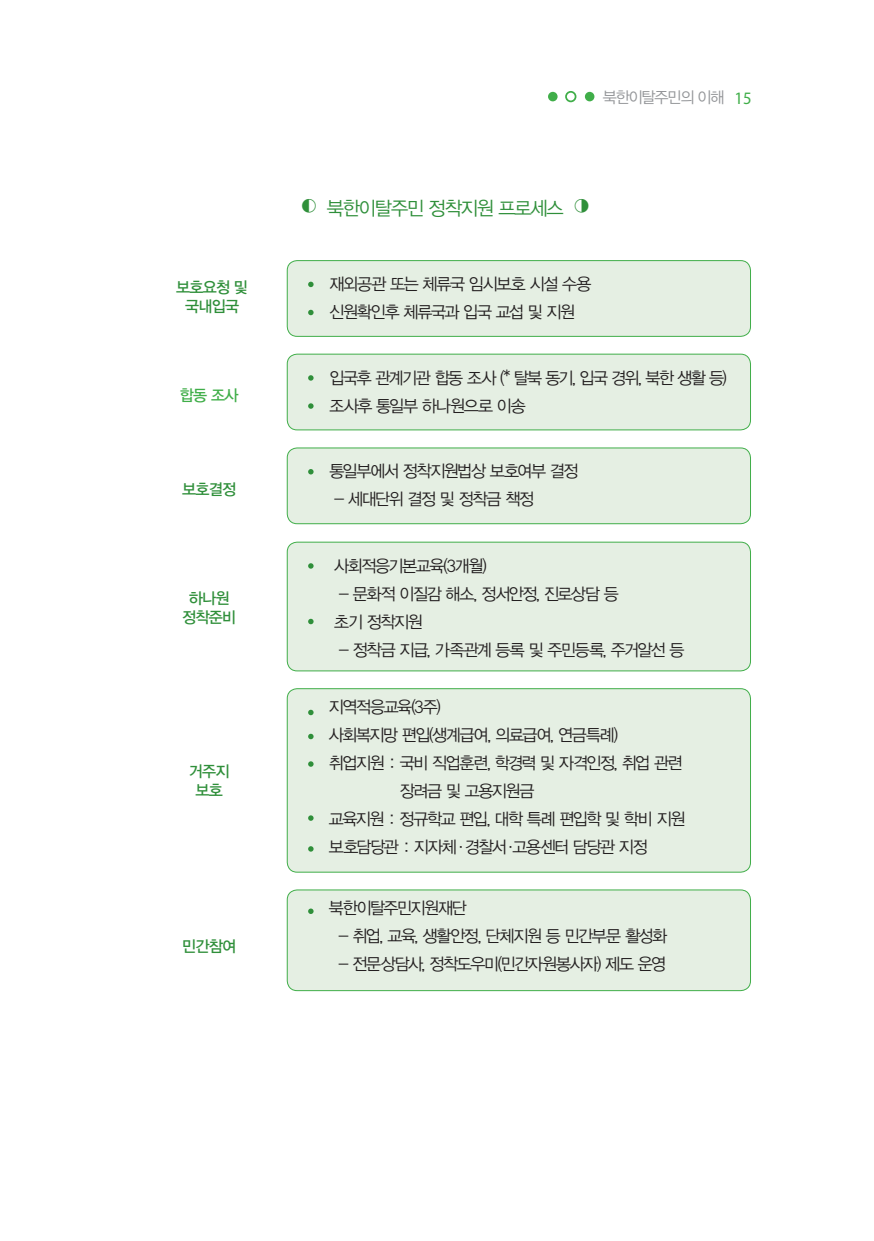
<style>
.page{position:relative;width:874px;height:1241px;background:#fff}
.page>*{position:absolute;margin:0;border:0;box-sizing:border-box;transform-origin:0 0}
.t1{font:19.25px "YDIYGO320";letter-spacing:-.06em;color:#2f8f3a}
.t2{font:17.5px "Nanum Gothic OTF";color:#2f8f3a}
.t3{font:16.8px/28px "YDIYGO320";letter-spacing:-.08em;color:#231f20}
.t4{font:15.75px/18.9px "YDIYGO330";letter-spacing:-.05em;color:#2f8f3a;text-align:center}
.t5{font:15.75px "YDIYGO320";letter-spacing:-.075em;color:#939598}
.t6{font:15.75px "YDIYGO330";color:#40ae49}
.s1{font-family:"Myriad Pro";font-size:17.5px;color:#40ae49}
</style>
<div class="page">
<div style="left:547px;top:92px;width:10px;height:9px;background:#40ae49;border-radius:50%"></div>
<div style="left:565px;top:91px;width:11px;height:11px;border:2px solid #40ae49;border-radius:50%"></div>
<div style="left:584px;top:92px;width:10px;height:9px;background:#40ae49;border-radius:50%"></div>
<div style="left:287px;top:260px;width:463px;height:76px;background:#e5efe3;border-radius:10px"></div>
<div style="left:287px;top:260px;width:463px;height:76px;border:1px solid #40ae49;border-radius:10px"></div>
<div style="left:287px;top:354px;width:463px;height:76px;background:#e5efe3;border-radius:10px"></div>
<div style="left:287px;top:354px;width:463px;height:76px;border:1px solid #40ae49;border-radius:10px"></div>
<div style="left:287px;top:448px;width:463px;height:75px;background:#e5efe3;border-radius:10px"></div>
<div style="left:287px;top:447px;width:463px;height:77px;border:1px solid #40ae49;border-radius:10px"></div>
<div style="left:287px;top:542px;width:463px;height:128px;background:#e5efe3;border-radius:10px"></div>
<div style="left:287px;top:542px;width:463px;height:129px;border:1px solid #40ae49;border-radius:10px"></div>
<div style="left:287px;top:688px;width:463px;height:184px;background:#e5efe3;border-radius:10px"></div>
<div style="left:287px;top:688px;width:463px;height:184px;border:1px solid #40ae49;border-radius:10px"></div>
<div style="left:287px;top:889px;width:463px;height:101px;background:#e5efe3;border-radius:10px"></div>
<div style="left:287px;top:889px;width:463px;height:101px;border:1px solid #40ae49;border-radius:10px"></div>
<svg style="left:308px;top:281px;width:5px;height:6px"></svg>
<svg style="left:308px;top:375px;width:5px;height:5px"></svg>
<svg style="left:308px;top:469px;width:5px;height:5px"></svg>
<svg style="left:308px;top:563px;width:5px;height:5px"></svg>
<svg style="left:308px;top:709px;width:5px;height:6px"></svg>
<svg style="left:308px;top:618px;width:5px;height:6px"></svg>
<svg style="left:308px;top:733px;width:5px;height:6px"></svg>
<svg style="left:308px;top:908px;width:5px;height:5px"></svg>
<svg style="left:308px;top:761px;width:5px;height:5px"></svg>
<svg style="left:308px;top:815px;width:5px;height:5px"></svg>
<svg style="left:308px;top:846px;width:5px;height:5px"></svg>
<svg style="left:308px;top:310px;width:5px;height:5px"></svg>
<svg style="left:308px;top:403px;width:5px;height:6px"></svg>
<p class="t4" style="left:176px;top:278px;width:73px">보호요청 및 국내입국</p>
<p class="t6" style="left:180px;top:387px;width:60px">합동 조사</p>
<p class="t4" style="left:182px;top:480px;width:55px">보호결정</p>
<p class="t4" style="left:189px;top:589px;width:42px">하나원</p>
<p class="t4" style="left:182px;top:608px;width:55px">정착준비</p>
<p class="t4" style="left:189px;top:762px;width:42px">거주지</p>
<p class="t4" style="left:195px;top:781px;width:29px">보호</p>
<p class="t4" style="left:182px;top:936px;width:55px">민간참여</p>
<p class="t5" style="left:602px;top:89px;width:150px">북한이탈주민의 이해 <span class="s1">15</span></p>
<p class="t2" style="left:301px;top:195px;width:18px">◐</p>
<p class="t1" style="left:326px;top:197px;width:238px">북한이탈주민 정착지원 프로세스</p>
<p class="t2" style="left:573px;top:195px;width:18px">◑</p>
<p class="t3" style="left:329px;top:270px;width:263px">재외공관 또는 체류국 임시보호 시설 수용</p>
<p class="t3" style="left:329px;top:298px;width:247px">신원확인후 체류국과 입국 교섭 및 지원</p>
<p class="t3" style="left:329px;top:364px;width:398px">입국후 관계기관 합동 조사 (* 탈북 동기, 입국 경위, 북한 생활 등)</p>
<p class="t3" style="left:329px;top:392px;width:198px">조사후 통일부 하나원으로 이송</p>
<p class="t3" style="left:329px;top:457px;width:250px">통일부에서 정착지원법상 보호여부 결정</p>
<p class="t3" style="left:334px;top:485px;width:201px">- 세대단위 결정 및 정착금 책정</p>
<p class="t3" style="left:334px;top:551px;width:154px">사회적응기본교육(3개월)</p>
<p class="t3" style="left:339px;top:579px;width:281px">- 문화적 이질감 해소, 정서안정, 진로상담 등</p>
<p class="t3" style="left:334px;top:607px;width:90px">초기 정착지원</p>
<p class="t3" style="left:339px;top:635px;width:347px">- 정착금 지급, 가족관계 등록 및 주민등록, 주거알선 등</p>
<p class="t3" style="left:329px;top:693px;width:113px">지역적응교육(3주)</p>
<p class="t3" style="left:329px;top:721px;width:290px">사회복지망 편입(생계급여, 의료급여, 연금특례)</p>
<p class="t3" style="left:400px;top:749px;width:284px;text-indent:-71px">취업지원 : 국비 직업훈련, 학경력 및 자격인정, 취업 관련 장려금 및 고용지원금</p>
<p class="t3" style="left:329px;top:805px;width:357px">교육지원 : 정규학교 편입, 대학 특례 편입학 및 학비 지원</p>
<p class="t3" style="left:329px;top:833px;width:320px">보호담당관 : 지자체·경찰서·고용센터 담당관 지정</p>
<p class="t3" style="left:329px;top:894px;width:139px">북한이탈주민지원재단</p>
<p class="t3" style="left:338px;top:922px;width:330px">- 취업, 교육, 생활안정, 단체지원 등 민간부문 활성화</p>
<p class="t3" style="left:338px;top:950px;width:329px">- 전문상담사, 정착도우미(민간자원봉사자) 제도 운영</p>
</div>
